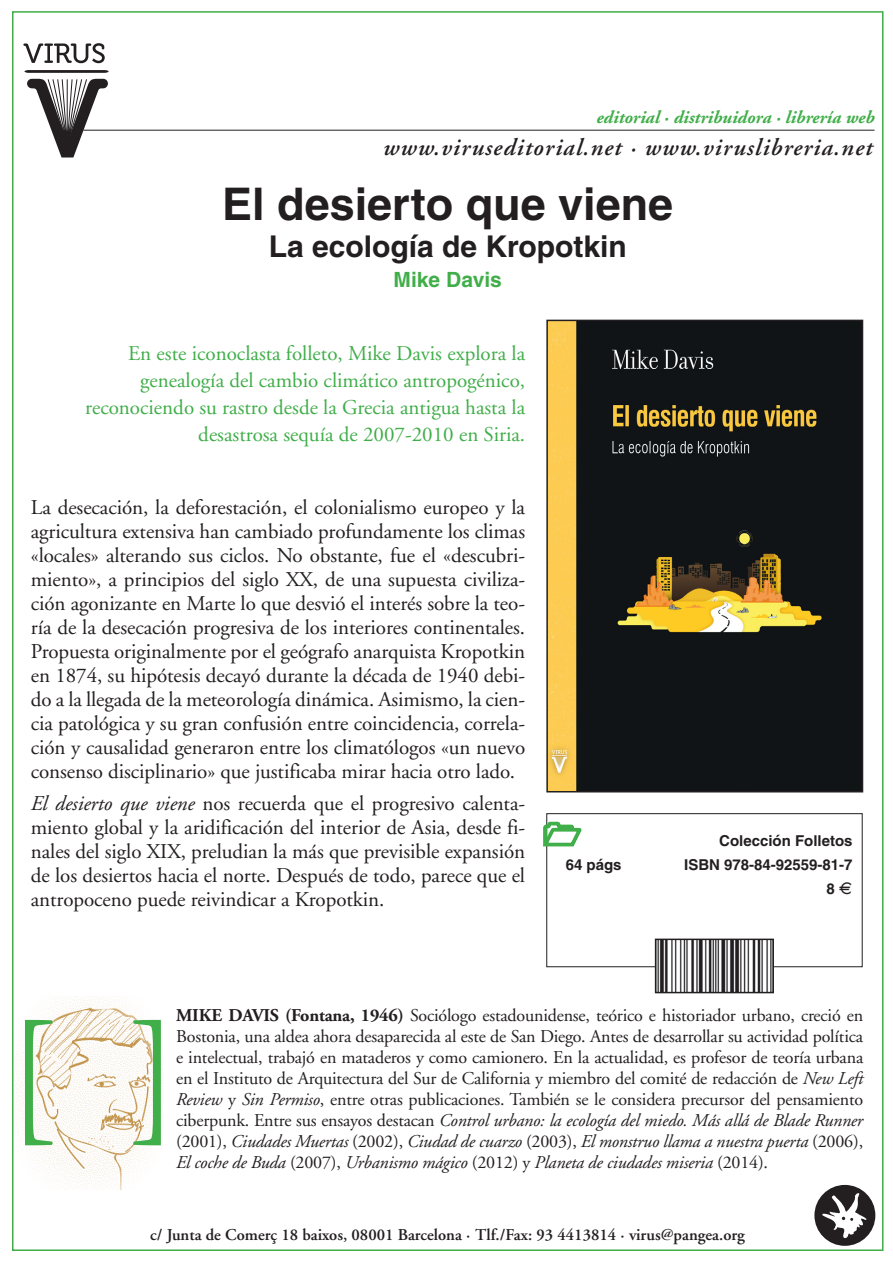
<style>
.page{position:relative;width:893px;height:1263px;background:#fff}
.page>*{position:absolute;margin:0;border:0;box-sizing:border-box;transform-origin:0 0}
.t1{font:150px "Adobe Garamond";color:#40ae49}
.t2{font:700 45px "Helvetica";color:#231f20}
.t3{font:700 30px "Helvetica";color:#231f20}
.t4{font:italic 600 24px "Adobe Garamond";letter-spacing:.05em;color:#231f20}
.t5{font:21px/24px "Adobe Garamond";letter-spacing:-.005em;color:#231f20;text-align:justify}
.t6{font:21px "Adobe Garamond";color:#40ae49}
.t7{font:700 21px "Helvetica";color:#40ae49}
.t8{font:18px/21px "Adobe Garamond";letter-spacing:-.01em;color:#231f20;text-align:justify}
.t9{font:italic 700 18px "Adobe Garamond";color:#40ae49}
.t10{font:600 16.5px "Adobe Garamond";color:#231f20}
.t11{font:700 15px "Helvetica";color:#231f20}
.s1{font-style:italic}
.s2{font-family:"Eurofont";font-weight:400}
.s3{font-weight:700}
</style>
<div class="page">
<img style="left:15px;top:996px;width:149px;height:193px">
<div style="left:546px;top:813px;width:317px;height:154px;border:1px solid #231f20"></div>
<hr style="left:83px;top:130px;width:791px;height:1px;background:#231f20">
<img style="left:549px;top:323px;width:311px;height:466px">
<div style="left:546px;top:320px;width:317px;height:472px;border:2px solid #231f20"></div>
<img style="left:658px;top:941px;width:113px;height:49px">
<div style="left:655px;top:938px;width:119px;height:55px;border:2px solid #231f20"></div>
<svg style="left:27px;top:79px;width:81px;height:78px"></svg>
<svg style="left:24px;top:70px;width:85px;height:3px"></svg>
<svg style="left:23px;top:43px;width:82px;height:20px"></svg>
<div style="left:814px;top:1185px;width:61px;height:61px;background:#231f20;border-radius:50%"></div>
<svg style="left:822px;top:1193px;width:44px;height:47px"></svg>
<svg style="left:543px;top:819px;width:39px;height:37px"></svg>
<p class="t9" style="left:596px;top:108px;width:280px">editorial · distribuidora · librería web</p>
<p class="t4" style="left:383px;top:135px;width:491px">www.viruseditorial.net · www.viruslibreria.net</p>
<p class="t2" style="left:222px;top:176px;width:453px">El desierto que viene</p>
<p class="t3" style="left:269px;top:228px;width:359px">La ecología de Kropotkin</p>
<p class="t7" style="left:394px;top:267px;width:110px">Mike Davis</p>
<p class="t6" style="left:128px;top:342px;width:398px">En este iconoclasta folleto, Mike Davis explora la</p>
<p class="t6" style="left:140px;top:369px;width:387px">genealogía del cambio climático antropogénico,</p>
<p class="t6" style="left:85px;top:396px;width:441px">reconociendo su rastro desde la Grecia antigua hasta la</p>
<p class="t6" style="left:198px;top:423px;width:328px">desastrosa sequía de 2007-2010 en Siria.</p>
<p class="t5" style="left:31px;top:496px;width:496px">La desecación, la deforestación, el colonialismo europeo y la agricultura extensiva han cambiado profundamente los climas «locales» alterando sus ciclos. No obstante, fue el «descubri&shy;miento», a principios del siglo XX, de una supuesta civiliza&shy;ción agonizante en Marte lo que desvió el interés sobre la teo&shy;ría de la desecación progresiva de los interiores continentales.<br>Propuesta originalmente por el geógrafo anarquista Kropotkin en 1874, su hipótesis decayó durante la década de 1940 debi&shy;do a la llegada de la meteorología dinámica. Asimismo, la cien&shy;cia patológica y su gran confusión entre coincidencia, correla&shy;ción y causalidad generaron entre los climatólogos «un nuevo consenso disciplinario» que justificaba mirar hacia otro lado.</p>
<p class="t5" style="left:31px;top:792px;width:496px"><span class="s1">El desierto que viene</span> nos recuerda que el progresivo calenta&shy;miento global y la aridificación del interior de Asia, desde fi&shy;nales del siglo XIX, preludian la más que previsible expansión de los desiertos hacia el norte. Después de todo, parece que el antropoceno puede reivindicar a Kropotkin.</p>
<p class="t11" style="left:719px;top:832px;width:135px">Colección Folletos</p>
<p class="t11" style="left:566px;top:856px;width:57px">64 págs</p>
<p class="t11" style="left:684px;top:856px;width:170px">ISBN 978-84-92559-81-7</p>
<p class="t11" style="left:827px;top:880px;width:28px">8 <span class="s2">E</span></p>
<p class="t1" style="left:7px;top:995px;width:173px">[ ]</p>
<p class="t8" style="left:176px;top:1006px;width:689px"><span class="s3">MIKE DAVIS (Fontana, 1946)</span> Sociólogo estadounidense, teórico e historiador urbano, creció en Bostonia, una aldea ahora desaparecida al este de San Diego. Antes de desarrollar su actividad política e intelectual, trabajó en mataderos y como camionero. En la actualidad, es profesor de teoría urbana en el Instituto de Arquitectura del Sur de California y miembro del comité de redacción de <span class="s1">New Left Review</span> y <span class="s1">Sin Permiso</span>, entre otras publicaciones. También se le considera precursor del pensamiento ciberpunk. Entre sus ensayos destacan <span class="s1">Control urbano: la ecología del miedo. Más allá de Blade Runner </span>(2001), <span class="s1">Ciudades Muertas</span> (2002), <span class="s1">Ciudad de cuarzo</span> (2003), <span class="s1">El monstruo llama a nuestra puerta</span> (2006), <span class="s1">El coche de Buda</span> (2007), <span class="s1">Urbanismo mágico</span> (2012) y <span class="s1">Planeta de ciudades miseria</span> (2014).</p>
<p class="t10" style="left:150px;top:1226px;width:596px">c/ Junta de Comerç 18 baixos, 08001 Barcelona · Tlf./Fax: 93 4413814 · virus@pangea.org</p>
</div>
